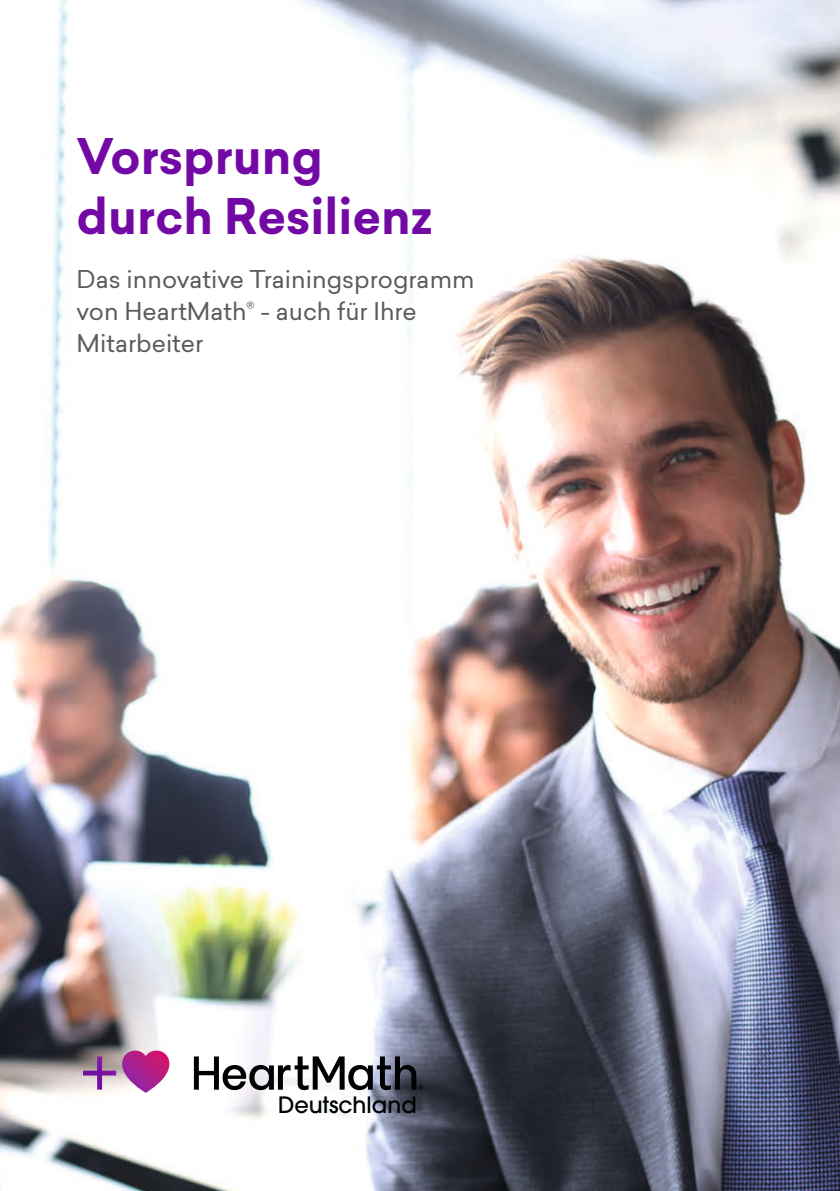
<style>
.page{position:relative;width:840px;height:1191px;background:#fff}
.page>*{position:absolute;margin:0;border:0;box-sizing:border-box;transform-origin:0 0}
.t1{font:700 48px/60px "Sailec";color:#7309a5}
.t2{font:24px/32px "Sailec";color:#5a5a5a}
.t3{font:500 22.4px "Avant Garde";color:#000102}
</style>
<div class="page">
<img style="left:0;top:0;width:839px;height:1191px">
<svg style="left:194px;top:1056px;width:229px;height:34px"></svg>
<svg style="left:83px;top:1050px;width:86px;height:42px;background:#ba74a8"></svg>
<h1 class="t1" style="left:77px;top:127px;width:357px">Vorsprung durch Resilienz</h1>
<p class="t2" style="left:77px;top:263px;width:399px">Das innovative Trainingsprogramm von HeartMath<sup>®</sup> - auch für Ihre<br>Mitarbeiter</p>
<p class="t3" style="left:278px;top:1091px;width:140px">Deutschland</p>
</div>
